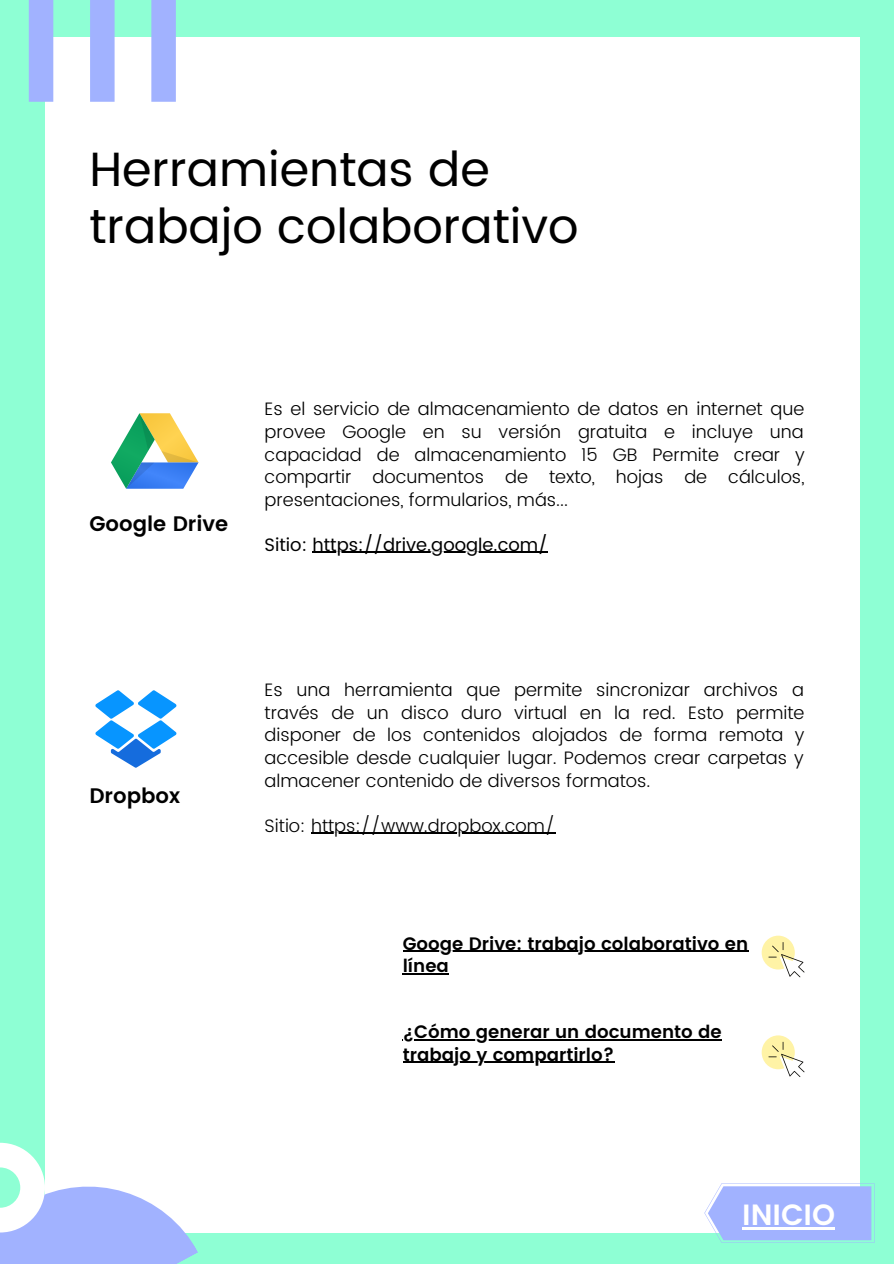
<style>
.page{position:relative;width:894px;height:1264px;background:#fff}
.page>*{position:absolute;margin:0;border:0;box-sizing:border-box;transform-origin:0 0}
.t1{font:48px "Poppins";color:#000}
.t2{font:600 29.25px "Poppins";color:#fff}
.t3{font:600 21px "Poppins";color:#000}
.t4{font:300 18px/22.5px "Poppins";color:#000;text-align:justify}
.t5{font:600 18px/22.5px "Poppins";color:#000}
.t6{font:18px "Poppins";color:#000}
</style>
<div class="page">
<div style="left:0;top:0;width:893px;height:1263px;background:#8effd4"></div>
<div style="left:45px;top:37px;width:814px;height:1195px;background:#fff"></div>
<svg style="left:29px;top:0;width:147px;height:102px"></svg>
<svg style="left:0;top:1142px;width:198px;height:121px"></svg>
<svg style="left:111px;top:413px;width:87px;height:76px"></svg>
<svg style="left:95px;top:690px;width:81px;height:77px"></svg>
<svg style="left:761px;top:935px;width:43px;height:42px"></svg>
<hr style="left:402px;top:1039px;width:319px;height:1px;background:#000">
<hr style="left:402px;top:1061px;width:212px;height:1px;background:#000">
<svg style="left:761px;top:1035px;width:43px;height:42px"></svg>
<hr style="left:311px;top:832px;width:244px;height:1px;background:#000">
<hr style="left:312px;top:552px;width:236px;height:1px;background:#000">
<hr style="left:402px;top:950px;width:346px;height:1px;background:#000">
<hr style="left:402px;top:973px;width:47px;height:1px;background:#000">
<svg style="left:704px;top:1183px;width:170px;height:59px;background:#a9befc"></svg>
<hr style="left:742px;top:1227px;width:92px;height:2px;background:#fff">
<p class="t1" style="left:89px;top:141px;width:402px">Herramientas de</p>
<p class="t1" style="left:89px;top:198px;width:490px">trabajo colaborativo</p>
<p class="t3" style="left:89px;top:511px;width:140px">Google Drive</p>
<p class="t4" style="left:264px;top:398px;width:541px">Es el servicio de almacenamiento de datos en internet que provee Google en su versión gratuita e incluye una capacidad de almacenamiento 15 GB Permite crear y compartir documentos de texto, hojas de cálculos, presentaciones, formularios, más...</p>
<p class="t6" style="left:264px;top:534px;width:285px">Sitio: https://drive.google.com/</p>
<p class="t3" style="left:89px;top:783px;width:92px">Dropbox</p>
<p class="t4" style="left:264px;top:679px;width:541px">Es una herramienta que permite sincronizar archivos a través de un disco duro virtual en la red. Esto permite disponer de los contenidos alojados de forma remota y accesible desde cualquier lugar. Podemos crear carpetas y almacener contenido de diversos formatos.</p>
<p class="t4" style="left:264px;top:814px;width:292px">Sitio: https://www.dropbox.com/</p>
<p class="t5" style="left:402px;top:932px;width:347px">Googe Drive: trabajo colaborativo en línea</p>
<p class="t5" style="left:402px;top:1020px;width:320px">¿Cómo generar un documento de trabajo y compartirlo?</p>
<p class="t2" style="left:742px;top:1197px;width:94px">INICIO</p>
</div>
